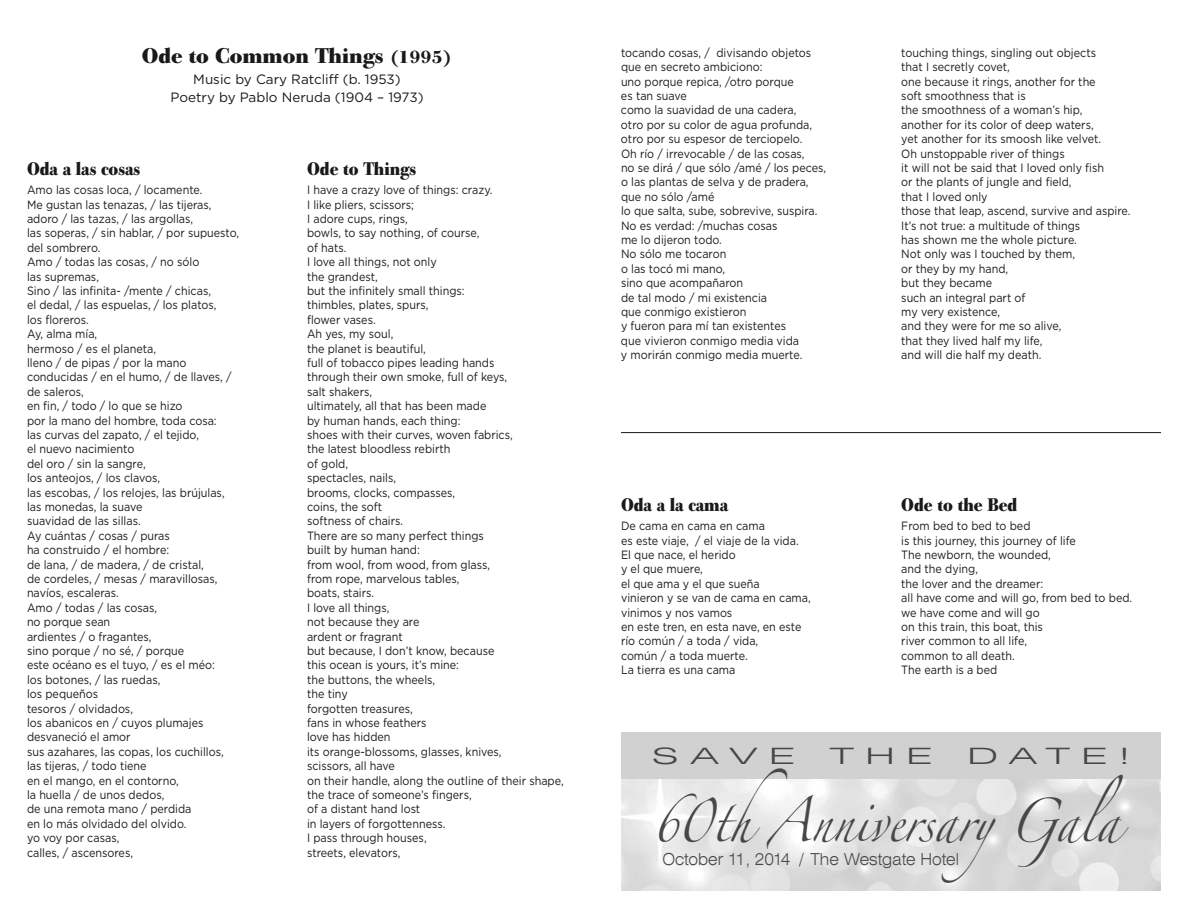
<style>
.page{position:relative;width:1188px;height:918px;background:#fff}
.page>*{position:absolute;margin:0;border:0;box-sizing:border-box;transform-origin:0 0}
.t1{font:39.6px "Zapfino";color:#474747;scale:.83 1}
.t2{font:300 expanded 22.5px "Swiss 721 BT";letter-spacing:.29em;color:#474747;scale:1.7 1}
.t3{font:700 21px "Bodoni Old Face BE";color:#191919}
.t4{font:700 18px "Bodoni Old Face BE";color:#191919;scale:.9 1}
.t5{font:300 expanded 16.5px "Swiss 721 BT";color:#474747;scale:.9 1}
.t6{font:13.5px/18px "Gotham";color:#191919;text-align:center}
.t7{font:12px/14.4px "Gotham";color:#191919;scale:.9 1}
.s1{font-size:18px}
</style>
<div class="page">
<hr style="left:621px;top:432px;width:540px;height:1px;background:#191919">
<div style="left:621px;top:732px;width:540px;height:47px;background:#d1d1d1"></div>
<h3 class="t3" style="left:142px;top:47px;width:312px">Ode to Common Things <span class="s1">(1995)</span></h3>
<p class="t6" style="left:170px;top:71px;width:255px">Music by Cary Ratcliff (b. 1953)<br>Poetry by Pablo Neruda (1904 – 1973)</p>
<h3 class="t4" style="left:27px;top:162px;width:127px">Oda a las cosas</h3>
<p class="t7" style="left:27px;top:184px;width:237px">Amo las cosas loca, / locamente.<br>Me gustan las tenazas, / las tijeras, adoro / las tazas, / las argollas,<br>las soperas, / sin hablar, / por supuesto, del sombrero.<br>Amo / todas las cosas, / no sólo<br>las supremas,<br>Sino / las infinita- /mente / chicas,<br>el dedal, / las espuelas, / los platos,<br>los floreros.<br>Ay, alma mía,<br>hermoso / es el planeta,<br>lleno / de pipas / por la mano conducidas / en el humo, / de llaves, / de saleros,<br>en fin, / todo / lo que se hizo<br>por la mano del hombre, toda cosa:<br>las curvas del zapato, / el tejido,<br>el nuevo nacimiento<br>del oro / sin la sangre,<br>los anteojos, / los clavos,<br>las escobas, / los relojes, las brújulas, las monedas, la suave<br>suavidad de las sillas.<br>Ay cuántas / cosas / puras<br>ha construido / el hombre:<br>de lana, / de madera, / de cristal,<br>de cordeles, / mesas / maravillosas, navíos, escaleras.<br>Amo / todas / las cosas,<br>no porque sean<br>ardientes / o fragantes,<br>sino porque / no sé, / porque<br>este océano es el tuyo, / es el méo:<br>los botones, / las ruedas,<br>los pequeños<br>tesoros / olvidados,<br>los abanicos en / cuyos plumajes desvaneció el amor<br>sus azahares, las copas, los cuchillos, las tijeras, / todo tiene<br>en el mango, en el contorno,<br>la huella / de unos dedos,<br>de una remota mano / perdida<br>en lo más olvidado del olvido.<br>yo voy por casas,<br>calles, / ascensores,</p>
<h3 class="t4" style="left:307px;top:162px;width:123px">Ode to Things</h3>
<p class="t7" style="left:307px;top:184px;width:287px">I have a crazy love of things: crazy.<br>I like pliers, scissors;<br>I adore cups, rings,<br>bowls, to say nothing, of course,<br>of hats.<br>I love all things, not only<br>the grandest,<br>but the infinitely small things:<br>thimbles, plates, spurs,<br>flower vases.<br>Ah yes, my soul,<br>the planet is beautiful,<br>full of tobacco pipes leading hands<br>through their own smoke, full of keys,<br>salt shakers,<br>ultimately, all that has been made<br>by human hands, each thing:<br>shoes with their curves, woven fabrics,<br>the latest bloodless rebirth<br>of gold,<br>spectacles, nails,<br>brooms, clocks, compasses,<br>coins, the soft<br>softness of chairs.<br>There are so many perfect things<br>built by human hand:<br>from wool, from wood, from glass,<br>from rope, marvelous tables,<br>boats, stairs.<br>I love all things,<br>not because they are<br>ardent or fragrant<br>but because, I don’t know, because<br>this ocean is yours, it’s mine:<br>the buttons, the wheels,<br>the tiny<br>forgotten treasures,<br>fans in whose feathers<br>love has hidden<br>its orange-blossoms, glasses, knives,<br>scissors, all have<br>on their handle, along the outline of their shape, the trace of someone’s fingers,<br>of a distant hand lost<br>in layers of forgottenness.<br>I pass through houses,<br>streets, elevators,</p>
<p class="t7" style="left:621px;top:46px;width:229px">tocando cosas, / divisando objetos que en secreto ambiciono:<br>uno porque repica, /otro porque<br>es tan suave<br>como la suavidad de una cadera,<br>otro por su color de agua profunda, otro por su espesor de terciopelo.<br>Oh río / irrevocable / de las cosas,<br>no se dirá / que sólo /amé / los peces, o las plantas de selva y de pradera, que no sólo /amé<br>lo que salta, sube, sobrevive, suspira.<br>No es verdad: /muchas cosas<br>me lo dijeron todo.<br>No sólo me tocaron<br>o las tocó mi mano,<br>sino que acompañaron<br>de tal modo / mi existencia<br>que conmigo existieron<br>y fueron para mí tan existentes<br>que vivieron conmigo media vida<br>y morirán conmigo media muerte.</p>
<p class="t7" style="left:901px;top:46px;width:256px">touching things, singling out objects<br>that I secretly covet,<br>one because it rings, another for the<br>soft smoothness that is<br>the smoothness of a woman’s hip,<br>another for its color of deep waters,<br>yet another for its smoosh like velvet.<br>Oh unstoppable river of things<br>it will not be said that I loved only fish<br>or the plants of jungle and field,<br>that I loved only<br>those that leap, ascend, survive and aspire.<br>It’s not true: a multitude of things<br>has shown me the whole picture.<br>Not only was I touched by them,<br>or they by my hand,<br>but they became<br>such an integral part of<br>my very existence,<br>and they were for me so alive,<br>that they lived half my life,<br>and will die half my death.</p>
<h3 class="t4" style="left:621px;top:498px;width:121px">Oda a la cama</h3>
<p class="t7" style="left:621px;top:520px;width:212px">De cama en cama en cama<br>es este viaje, / el viaje de la vida.<br>El que nace, el herido<br>y el que muere,<br>el que ama y el que sueña<br>vinieron y se van de cama en cama, vinimos y nos vamos<br>en este tren, en esta nave, en este río común / a toda / vida,<br>común / a toda muerte.<br>La tierra es una cama</p>
<h3 class="t4" style="left:901px;top:498px;width:130px">Ode to the Bed</h3>
<p class="t7" style="left:901px;top:520px;width:258px">From bed to bed to bed<br>is this journey, this journey of life<br>The newborn, the wounded,<br>and the dying,<br>the lover and the dreamer:<br>all have come and will go, from bed to bed. we have come and will go<br>on this train, this boat, this<br>river common to all life,<br>common to all death.<br>The earth is a bed</p>
<h2 class="t2" style="left:652px;top:747px;width:86px">SAVE</h2>
<h2 class="t2" style="left:830px;top:747px;width:62px">THE</h2>
<h2 class="t2" style="left:967px;top:747px;width:98px">DATE!</h2>
<h1 class="t1" style="left:652px;top:805px;width:569px">60thAnniversaryGala</h1>
<h3 class="t5" style="left:662px;top:853px;width:331px">October 11, 2014 / The Westgate Hotel</h3>
</div>
